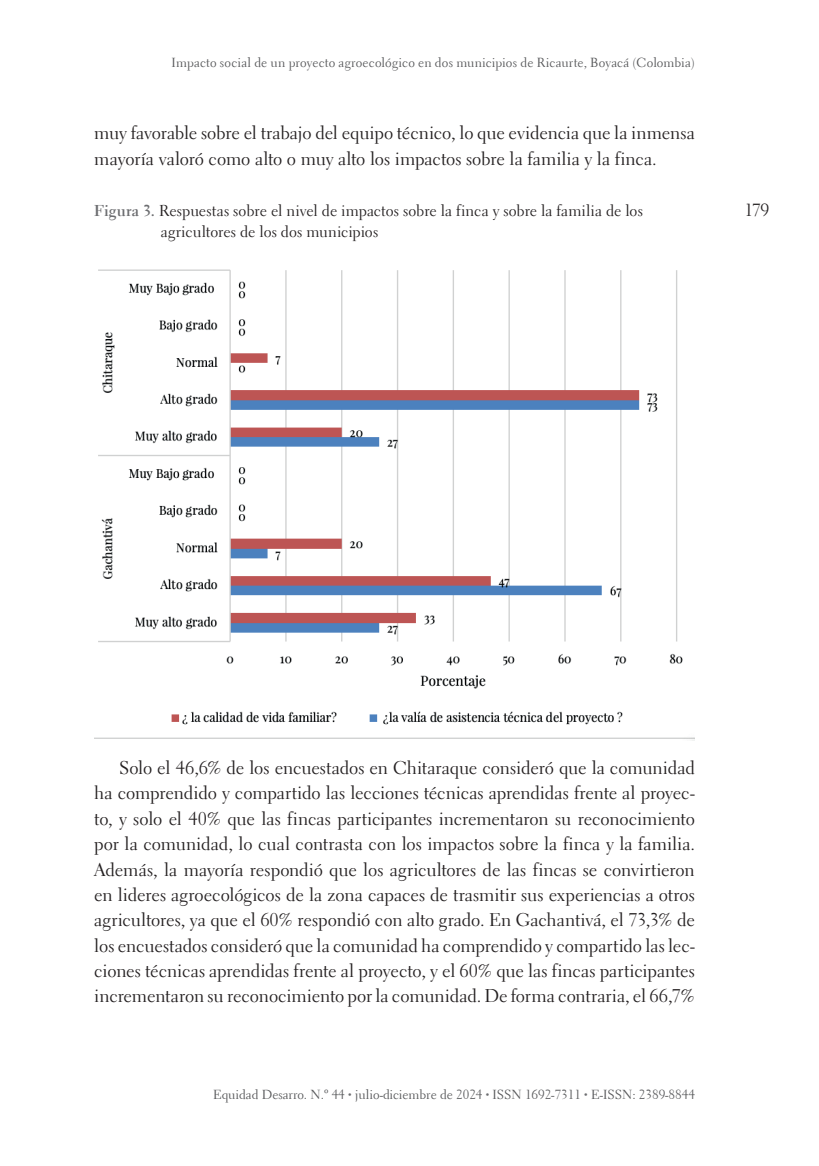
<style>
.page{position:relative;width:819px;height:1166px;background:#fff}
.page>*{position:absolute;margin:0;border:0;box-sizing:border-box;transform-origin:0 0}
.t1{font:18.38px/25.4px "Electra LT Std";letter-spacing:-.005em;color:#231f20}
.t2{font:17.5px "Electra LH";color:#231f20}
.t3{font:15.75px/21px "Electra LT Std";letter-spacing:.005em;color:#231f20}
.t4{font:13.12px "Electra LH";color:#57585a}
.s1{font-weight:700;color:#6c6d70}
.s2{font-size:7px;color:#6c6d70}
</style>
<div class="page">
<img style="left:94px;top:269px;width:600px;height:470px">
<p class="t4" style="left:172px;top:55px;width:524px">Impacto social de un proyecto agroecológico en dos municipios de Ricaurte, Boyacá (Colombia)</p>
<p class="t1" style="left:94px;top:121px;width:602px">muy favorable sobre el trabajo del equipo técnico, lo que evidencia que la inmensa mayoría valoró como alto o muy alto los impactos sobre la familia y la finca.</p>
<p class="t3" style="left:161px;top:200px;width:483px;text-indent:-66px"><span class="s1">Figura 3.</span> Respuestas sobre el nivel de impactos sobre la finca y sobre la familia de los agricultores de los dos municipios</p>
<p class="t2" style="left:744px;top:199px;width:26px">179</p>
<p class="t1" style="left:94px;top:755px;width:602px;text-align:justify;text-indent:25px">Solo el 46,6% de los encuestados en Chitaraque consideró que la comunidad ha comprendido y compartido las lecciones técnicas aprendidas frente al proyec&shy;to, y solo el 40% que las fincas participantes incrementaron su reconocimiento por la comunidad, lo cual contrasta con los impactos sobre la finca y la familia.<br>Además, la mayoría respondió que los agricultores de las fincas se convirtieron en lideres agroecológicos de la zona capaces de trasmitir sus experiencias a otros agricultores, ya que el 60% respondió con alto grado. En Gachantivá, el 73,3% de los encuestados consideró que la comunidad ha comprendido y compartido las lec&shy;ciones técnicas aprendidas frente al proyecto, y el 60% que las fincas participantes incrementaron su reconocimiento por la comunidad. De forma contraria, el 66,7%</p>
<p class="t4" style="left:213px;top:1086px;width:483px">Equidad Desarro. N.º 44 <span class="s2">•</span> julio-diciembre de 2024 <span class="s2">•</span> ISSN 1692-7311 <span class="s2">•</span> E-ISSN: 2389-8844</p>
</div>
